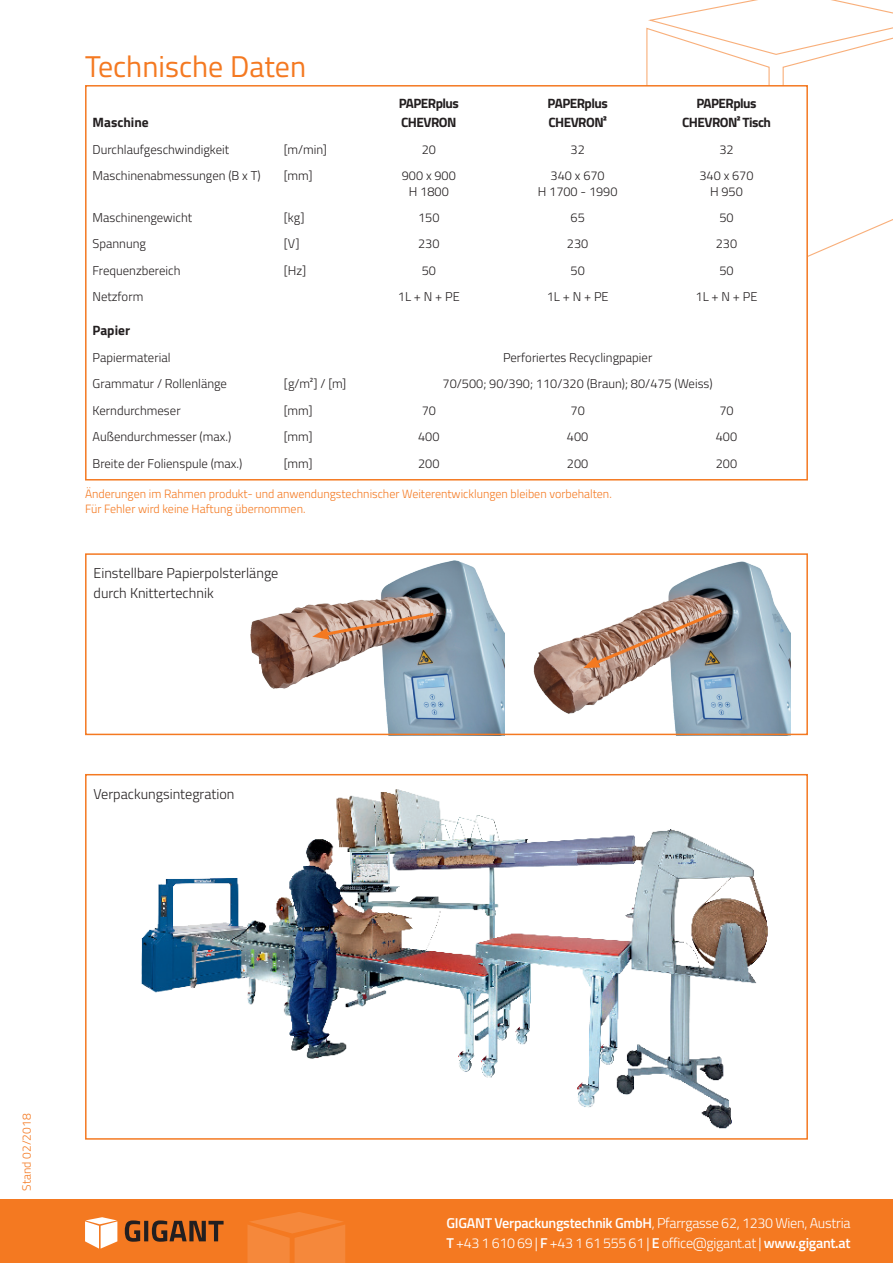
<style>
.page{position:relative;width:893px;height:1263px;background:#fff}
.page>*{position:absolute;margin:0;border:0;box-sizing:border-box;transform-origin:0 0}
.t1{font:30px "Titillium Web";color:#f47921}
.t2{font:300 14.25px/19.5px "Titillium Web";letter-spacing:-.02em;color:#fff}
.t3{font:300 14.25px/19.5px "Titillium Web";color:#231f20}
.t4{font:700 13.5px/19.5px "Titillium Web";letter-spacing:-.04em;color:#231f20}
.t5{font:700 13.5px "Titillium Web";color:#231f20}
.t6{font:300 12.75px/15.3px "Titillium Web";color:#231f20;text-align:center}
.t7{font:300 12px/14.4px "Titillium Web";color:#f47921}
.s1{font-weight:600}
</style>
<div class="page">
<div style="left:0;top:1199px;width:893px;height:64px;background:#f47921"></div>
<svg style="left:646px;top:0;width:247px;height:257px"></svg>
<svg style="left:247px;top:1212px;width:98px;height:51px"></svg>
<svg style="left:125px;top:1220px;width:99px;height:22px"></svg>
<svg style="left:85px;top:1217px;width:32px;height:31px"></svg>
<img style="left:141px;top:789px;width:627px;height:340px">
<div style="left:85px;top:774px;width:723px;height:366px;border:2px solid #f47921"></div>
<img style="left:251px;top:561px;width:253px;height:171px">
<svg style="left:312px;top:611px;width:125px;height:28px;background:#aa836e"></svg>
<img style="left:533px;top:562px;width:258px;height:170px">
<svg style="left:583px;top:607px;width:142px;height:61px;background:#ae9589"></svg>
<div style="left:85px;top:553px;width:723px;height:182px;border:2px solid #f47921"></div>
<div style="left:86px;top:86px;width:721px;height:394px;background:#fff"></div>
<div style="left:85px;top:85px;width:723px;height:395px;border:2px solid #f47921"></div>
<h1 class="t1" style="left:85px;top:44px;width:223px">Technische Daten</h1>
<p class="t5" style="left:93px;top:112px;width:58px">Maschine</p>
<p class="t4" style="left:399px;top:93px;width:62px">PAPERplus<br>CHEVRON</p>
<p class="t4" style="left:548px;top:93px;width:62px">PAPERplus<br>CHEVRON²</p>
<p class="t4" style="left:682px;top:93px;width:90px;text-align:center">PAPERplus<br>CHEVRON² Tisch</p>
<p class="t6" style="left:93px;top:141px;width:138px">Durchlaufgeschwindigkeit</p>
<p class="t6" style="left:284px;top:141px;width:44px">[m/min]</p>
<p class="t6" style="left:422px;top:141px;width:16px">20</p>
<p class="t6" style="left:570px;top:141px;width:16px">32</p>
<p class="t6" style="left:719px;top:141px;width:16px">32</p>
<p class="t6" style="left:93px;top:167px;width:170px">Maschinenabmessungen (B x T)</p>
<p class="t6" style="left:284px;top:167px;width:30px">[mm]</p>
<p class="t6" style="left:402px;top:167px;width:56px">900 x 900<br>H 1800</p>
<p class="t6" style="left:538px;top:167px;width:81px">340 x 670<br>H 1700 - 1990</p>
<p class="t6" style="left:699px;top:167px;width:56px">340 x 670<br>H 950</p>
<p class="t6" style="left:93px;top:209px;width:101px">Maschinengewicht</p>
<p class="t6" style="left:284px;top:209px;width:22px">[kg]</p>
<p class="t6" style="left:418px;top:209px;width:23px">150</p>
<p class="t6" style="left:570px;top:209px;width:16px">65</p>
<p class="t6" style="left:719px;top:209px;width:16px">50</p>
<p class="t6" style="left:93px;top:236px;width:55px">Spannung</p>
<p class="t6" style="left:284px;top:236px;width:17px">[V]</p>
<p class="t6" style="left:418px;top:236px;width:23px">230</p>
<p class="t6" style="left:567px;top:236px;width:23px">230</p>
<p class="t6" style="left:716px;top:236px;width:23px">230</p>
<p class="t6" style="left:93px;top:262px;width:89px">Frequenzbereich</p>
<p class="t6" style="left:284px;top:262px;width:24px">[Hz]</p>
<p class="t6" style="left:422px;top:262px;width:16px">50</p>
<p class="t6" style="left:570px;top:262px;width:16px">50</p>
<p class="t6" style="left:719px;top:262px;width:16px">50</p>
<p class="t6" style="left:93px;top:289px;width:52px">Netzform</p>
<p class="t6" style="left:398px;top:289px;width:63px">1L + N + PE</p>
<p class="t6" style="left:547px;top:289px;width:63px">1L + N + PE</p>
<p class="t6" style="left:695px;top:289px;width:63px">1L + N + PE</p>
<p class="t4" style="left:93px;top:320px;width:39px">Papier</p>
<p class="t6" style="left:93px;top:349px;width:79px">Papiermaterial</p>
<p class="t6" style="left:503px;top:349px;width:151px">Perforiertes Recyclingpapier</p>
<p class="t6" style="left:93px;top:375px;width:136px">Grammatur / Rollenlänge</p>
<p class="t6" style="left:284px;top:375px;width:64px">[g/m²] / [m]</p>
<p class="t6" style="left:443px;top:375px;width:272px">70/500; 90/390; 110/320 (Braun); 80/475 (Weiss)</p>
<p class="t6" style="left:93px;top:402px;width:90px">Kerndurchmeser</p>
<p class="t6" style="left:284px;top:402px;width:30px">[mm]</p>
<p class="t6" style="left:422px;top:402px;width:16px">70</p>
<p class="t6" style="left:570px;top:402px;width:16px">70</p>
<p class="t6" style="left:719px;top:402px;width:16px">70</p>
<p class="t6" style="left:93px;top:428px;width:140px">Außendurchmesser (max.)</p>
<p class="t6" style="left:284px;top:428px;width:30px">[mm]</p>
<p class="t6" style="left:418px;top:428px;width:23px">400</p>
<p class="t6" style="left:567px;top:428px;width:23px">400</p>
<p class="t6" style="left:716px;top:428px;width:23px">400</p>
<p class="t6" style="left:93px;top:455px;width:151px">Breite der Folienspule (max.)</p>
<p class="t6" style="left:284px;top:455px;width:30px">[mm]</p>
<p class="t6" style="left:418px;top:455px;width:23px">200</p>
<p class="t6" style="left:567px;top:455px;width:23px">200</p>
<p class="t6" style="left:716px;top:455px;width:23px">200</p>
<p class="t7" style="left:85px;top:486px;width:528px">Änderungen im Rahmen produkt- und anwendungstechnischer Weiterentwicklungen bleiben vorbehalten.<br>Für Fehler wird keine Haftung übernommen.</p>
<p class="t3" style="left:94px;top:563px;width:186px">Einstellbare Papierpolsterlänge durch Knittertechnik</p>
<p class="t3" style="left:94px;top:783px;width:143px">Verpackungsintegration</p>
<p class="t7" style="left:19px;top:1191px;width:78px;rotate:-90deg">Stand 02/2018</p>
<p class="t2" style="left:446px;top:1213px;width:405px"><span class="s1">GIGANT Verpackungstechnik GmbH</span>, Pfarrgasse 62, 1230 Wien, Austria<br><span class="s1">T</span> +43 1 610 69 | <span class="s1">F</span> +43 1 61 555 61 | <span class="s1">E</span> office@gigant.at | <span class="s1">www.gigant.at</span></p>
</div>
